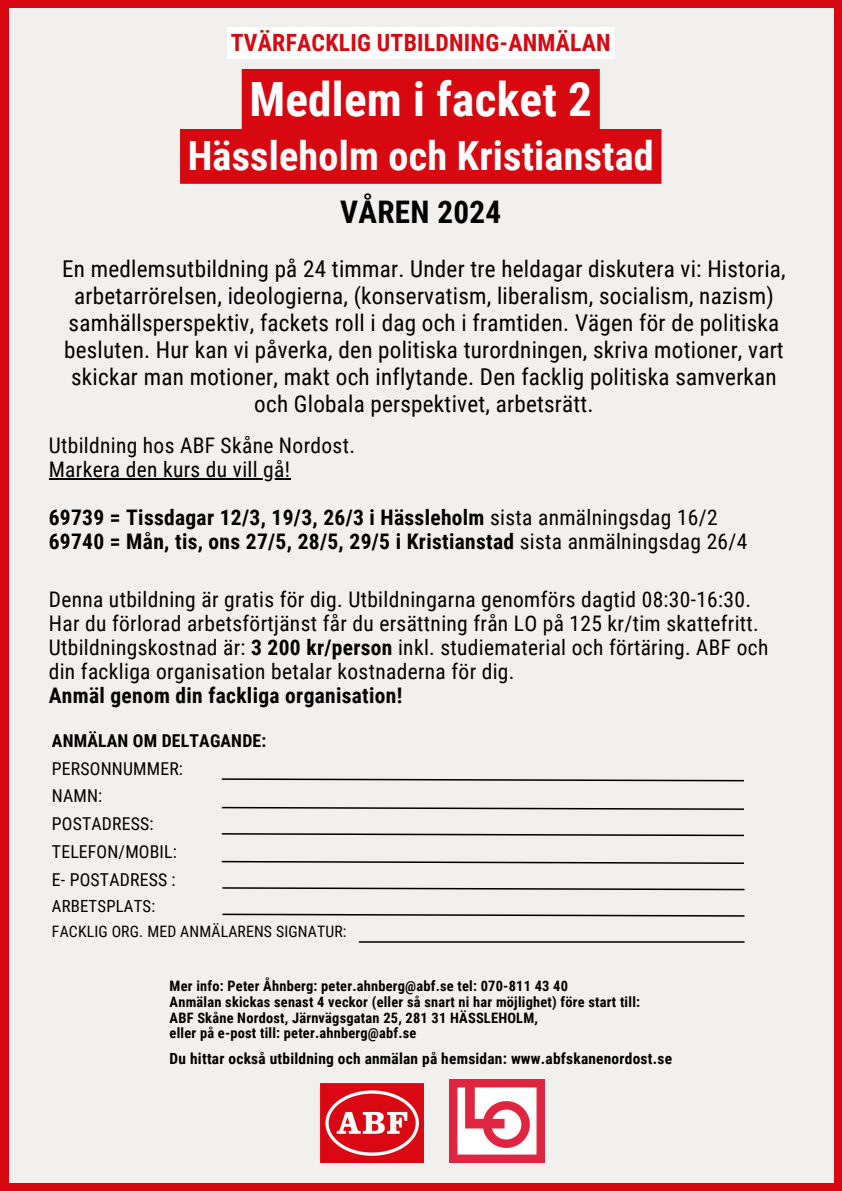
<style>
.page{position:relative;width:842px;height:1191px;background:#fff}
.page>*{position:absolute;margin:0;border:0;box-sizing:border-box;transform-origin:0 0}
.t1{font:700 47.2px "Roboto Condensed";letter-spacing:.005em;color:#fff}
.t2{font:700 40.2px "Roboto Condensed";letter-spacing:.005em;color:#fff}
.t3{font:700 31.1px "Roboto Condensed";letter-spacing:.01em;color:#000}
.t4{font:700 23.7px "Roboto Condensed";letter-spacing:.01em;color:#d80811}
.t5{font:23.1px/27px "Roboto Condensed";letter-spacing:.01em;color:#000;text-align:center}
.t6{font:21.5px/24px "Roboto Condensed";letter-spacing:.015em;color:#000}
.t7{font:700 21.5px "Roboto Condensed";letter-spacing:.015em;color:#000}
.t8{font:17.7px "Roboto Condensed";letter-spacing:.01em;color:#000}
.t9{font:700 17.7px "Roboto Condensed";letter-spacing:.01em;color:#000}
.t10{font:16.7px "Roboto Condensed";letter-spacing:.01em;color:#000}
.t11{font:15.7px "Roboto Condensed";letter-spacing:.01em;color:#000}
.t12{font:700 15.4px "Roboto Condensed";letter-spacing:.015em;color:#000}
.t13{font:700 14.4px "Roboto Condensed";letter-spacing:.015em;color:#000}
.s1{font-weight:400}
.s2{font-weight:700}
</style>
<div class="page">
<div style="left:0;top:0;width:842px;height:1190px;background:#d80811"></div>
<div style="left:9px;top:8px;width:825px;height:1174px;background:#f2f0ef"></div>
<img style="left:321px;top:1083px;width:103px;height:79px">
<hr style="left:49px;top:478px;width:241px;height:1px;background:#000">
<img style="left:450px;top:1079px;width:95px;height:83px">
<svg style="left:180px;top:69px;width:481px;height:115px;background:#db252d"></svg>
<div style="left:227px;top:28px;width:388px;height:31px;background:#fff"></div>
<svg style="left:221px;top:778px;width:523px;height:4px"></svg>
<svg style="left:221px;top:806px;width:523px;height:4px"></svg>
<svg style="left:221px;top:833px;width:523px;height:3px"></svg>
<svg style="left:221px;top:860px;width:523px;height:4px"></svg>
<svg style="left:222px;top:887px;width:523px;height:3px"></svg>
<hr style="left:359px;top:941px;width:385px;height:1px;background:#000">
<svg style="left:222px;top:913px;width:523px;height:4px"></svg>
<p class="t4" style="left:231px;top:29px;width:381px">TVÄRFACKLIG UTBILDNING-ANMÄLAN</p>
<p class="t1" style="left:249px;top:72px;width:344px">Medlem i facket 2</p>
<p class="t2" style="left:188px;top:132px;width:468px">Hässleholm och Kristianstad</p>
<p class="t3" style="left:340px;top:194px;width:163px">VÅREN 2024</p>
<p class="t5" style="left:62px;top:255px;width:725px">En medlemsutbildning på 24 timmar. Under tre heldagar diskutera vi: Historia, arbetarrörelsen, ideologierna, (konservatism, liberalism, socialism, nazism) samhällsperspektiv, fackets roll i dag och i framtiden. Vägen för de politiska besluten. Hur kan vi påverka, den politiska turordningen, skriva motioner, vart skickar man motioner, makt och inflytande. Den facklig politiska samverkan och Globala perspektivet, arbetsrätt.</p>
<p class="t6" style="left:49px;top:433px;width:308px">Utbildning hos ABF Skåne Nordost.</p>
<p class="t6" style="left:49px;top:457px;width:243px">Markera den kurs du vill gå!</p>
<p class="t7" style="left:49px;top:504px;width:670px">69739 = Tissdagar 12/3, 19/3, 26/3 i Hässleholm <span class="s1">sista anmälningsdag 16/2</span></p>
<p class="t7" style="left:49px;top:528px;width:700px">69740 = Mån, tis, ons 27/5, 28/5, 29/5 i Kristianstad <span class="s1">sista anmälningsdag 26/4</span></p>
<p class="t6" style="left:49px;top:587px;width:704px">Denna utbildning är gratis för dig. Utbildningarna genomförs dagtid 08:30-16:30.</p>
<p class="t6" style="left:49px;top:611px;width:721px">Har du förlorad arbetsförtjänst får du ersättning från LO på 125 kr/tim skattefritt.<br>Utbildningskostnad är: <span class="s2">3 200 kr/person</span> inkl. studiematerial och förtäring. ABF och din fackliga organisation betalar kostnaderna för dig.</p>
<p class="t7" style="left:49px;top:683px;width:355px">Anmäl genom din fackliga organisation!</p>
<p class="t9" style="left:52px;top:730px;width:216px">ANMÄLAN OM DELTAGANDE:</p>
<p class="t8" style="left:52px;top:758px;width:133px">PERSONNUMMER:</p>
<p class="t8" style="left:52px;top:785px;width:52px">NAMN:</p>
<p class="t8" style="left:52px;top:813px;width:103px">POSTADRESS:</p>
<p class="t8" style="left:52px;top:841px;width:127px">TELEFON/MOBIL:</p>
<p class="t8" style="left:52px;top:869px;width:125px">E- POSTADRESS :</p>
<p class="t10" style="left:52px;top:896px;width:105px">ARBETSPLATS:</p>
<p class="t11" style="left:52px;top:921px;width:296px">FACKLIG ORG. MED ANMÄLARENS SIGNATUR:</p>
<p class="t13" style="left:170px;top:977px;width:400px">Mer info: Peter Åhnberg: peter.ahnberg@abf.se tel: 070-811 43 40</p>
<p class="t13" style="left:170px;top:993px;width:472px">Anmälan skickas senast 4 veckor (eller så snart ni har möjlighet) före start till:</p>
<p class="t13" style="left:170px;top:1009px;width:370px">ABF Skåne Nordost, Järnvägsgatan 25, 281 31 HÄSSLEHOLM,</p>
<p class="t13" style="left:170px;top:1024px;width:248px">eller på e-post till: peter.ahnberg@abf.se</p>
<p class="t12" style="left:170px;top:1049px;width:504px">Du hittar också utbildning och anmälan på hemsidan: www.abfskanenordost.se</p>
</div>
